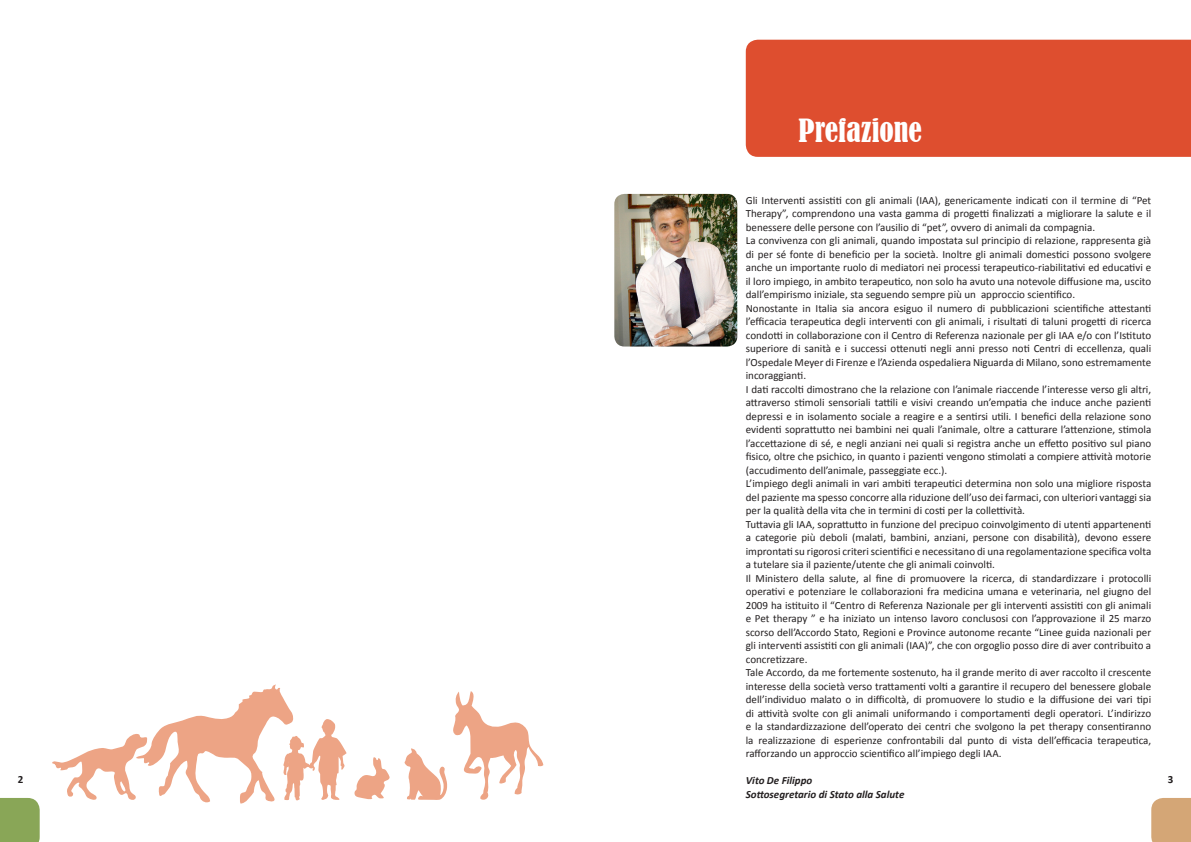
<style>
.page{position:relative;width:1191px;height:842px;background:#fff}
.page>*{position:absolute;margin:0;border:0;box-sizing:border-box;transform-origin:0 0}
.titolo{font:condensed 30px "Bernard";color:#fff}
.testo{font:11px/13.5px "Calibri";color:#231f20;text-align:justify}
.testo-2{font:italic 700 11px "Calibri";color:#231f20}
.t1{font:700 11px "Calibri";color:#231f20}
</style>
<div class="page">
<div style="left:0;top:798px;width:40px;height:44px;background:#89a657"></div>
<div style="left:1151px;top:798px;width:40px;height:44px;background:#d4a676"></div>
<svg style="left:354px;top:757px;width:36px;height:43px"></svg>
<svg style="left:404px;top:691px;width:139px;height:109px"></svg>
<svg style="left:52px;top:684px;width:295px;height:120px"></svg>
<div style="left:746px;top:40px;width:445px;height:117px;background:#de4e2f"></div>
<img style="left:614px;top:194px;width:123px;height:152px">
<p class="titolo" style="left:798px;top:113px;width:125px">Prefazione</p>
<p class="testo" style="left:746px;top:193px;width:407px">Gli Interventi assistiti con gli animali (IAA), genericamente indicati con il termine di “Pet Therapy”, comprendono una vasta gamma di progetti finalizzati a migliorare la salute e il benessere delle persone con l’ausilio di “pet”, ovvero di animali da compagnia.</p>
<p class="testo" style="left:746px;top:234px;width:407px">La convivenza con gli animali, quando impostata sul principio di relazione, rappresenta già di per sé fonte di beneficio per la società. Inoltre gli animali domestici possono svolgere anche un importante ruolo di mediatori nei processi terapeutico-riabilitativi ed educativi e il loro impiego, in ambito terapeutico, non solo ha avuto una notevole diffusione ma, uscito dall’empirismo iniziale, sta seguendo sempre più un approccio scientifico.</p>
<p class="testo" style="left:746px;top:301px;width:407px">Nonostante in Italia sia ancora esiguo il numero di pubblicazioni scientifiche attestanti l’efficacia terapeutica degli interventi con gli animali, i risultati di taluni progetti di ricerca condotti in collaborazione con il Centro di Referenza nazionale per gli IAA e/o con l’Istituto superiore di sanità e i successi ottenuti negli anni presso noti Centri di eccellenza, quali l’Ospedale Meyer di Firenze e l’Azienda ospedaliera Niguarda di Milano, sono estremamente incoraggianti.</p>
<p class="testo" style="left:746px;top:382px;width:407px">I dati raccolti dimostrano che la relazione con l’animale riaccende l’interesse verso gli altri, attraverso stimoli sensoriali tattili e visivi creando un’empatia che induce anche pazienti depressi e in isolamento sociale a reagire e a sentirsi utili. I benefici della relazione sono evidenti soprattutto nei bambini nei quali l’animale, oltre a catturare l’attenzione, stimola l’accettazione di sé, e negli anziani nei quali si registra anche un effetto positivo sul piano fisico, oltre che psichico, in quanto i pazienti vengono stimolati a compiere attività motorie (accudimento dell’animale, passeggiate ecc.).</p>
<p class="testo" style="left:746px;top:477px;width:407px">L’impiego degli animali in vari ambiti terapeutici determina non solo una migliore risposta del paziente ma spesso concorre alla riduzione dell’uso dei farmaci, con ulteriori vantaggi sia per la qualità della vita che in termini di costi per la collettività.</p>
<p class="testo" style="left:746px;top:517px;width:407px">Tuttavia gli IAA, soprattutto in funzione del precipuo coinvolgimento di utenti appartenenti a categorie più deboli (malati, bambini, anziani, persone con disabilità), devono essere improntati su rigorosi criteri scientifici e necessitano di una regolamentazione specifica volta a tutelare sia il paziente/utente che gli animali coinvolti.</p>
<p class="testo" style="left:746px;top:571px;width:407px">Il Ministero della salute, al fine di promuovere la ricerca, di standardizzare i protocolli operativi e potenziare le collaborazioni fra medicina umana e veterinaria, nel giugno del 2009 ha istituito il “Centro di Referenza Nazionale per gli interventi assistiti con gli animali e Pet therapy ” e ha iniziato un intenso lavoro conclusosi con l’approvazione il 25 marzo scorso dell’Accordo Stato, Regioni e Province autonome recante “Linee guida nazionali per gli interventi assistiti con gli animali (IAA)”, che con orgoglio posso dire di aver contribuito a concretizzare.</p>
<p class="testo" style="left:746px;top:666px;width:407px">Tale Accordo, da me fortemente sostenuto, ha il grande merito di aver raccolto il crescente interesse della società verso trattamenti volti a garantire il recupero del benessere globale dell’individuo malato o in difficoltà, di promuovere lo studio e la diffusione dei vari tipi di attività svolte con gli animali uniformando i comportamenti degli operatori. L’indirizzo e la standardizzazione dell’operato dei centri che svolgono la pet therapy consentiranno la realizzazione di esperienze confrontabili dal punto di vista dell’efficacia terapeutica, rafforzando un approccio scientifico all’impiego degli IAA.</p>
<p class="testo-2" style="left:746px;top:774px;width:68px">Vito De Filippo</p>
<p class="testo-2" style="left:746px;top:787px;width:160px">Sottosegretario di Stato alla Salute</p>
<p class="t1" style="left:18px;top:772px;width:7px">2</p>
<p class="t1" style="left:1167px;top:772px;width:7px">3</p>
</div>
